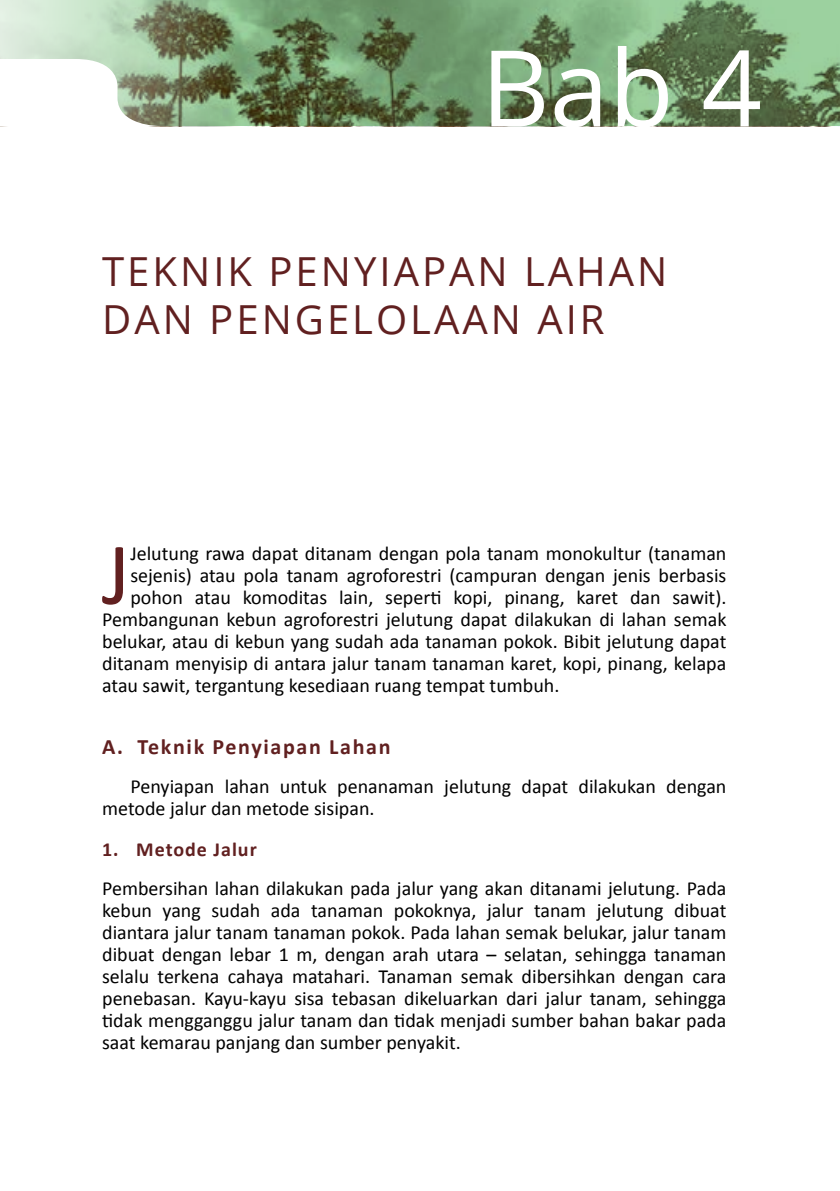
<style>
.page{position:relative;width:840px;height:1191px;background:#fff}
.page>*{position:absolute;margin:0;border:0;box-sizing:border-box;transform-origin:0 0}
.t1{font:106px "Open Sans";color:#fff}
.t2{font:89.4px "Calibri";color:#612020}
.t3{font:40px/48px "Open Sans";letter-spacing:.075em;color:#612020}
.t4{font:700 22px "Calibri";letter-spacing:.075em;color:#612020}
.t5{font:20px/22px "Calibri";color:#000}
.t6{font:700 20px "Calibri";letter-spacing:.05em;color:#612020}
</style>
<div class="page">
<img style="left:0;top:0;width:839px;height:126px">
<svg style="left:0;top:59px;width:159px;height:68px"></svg>
<h1 class="t1" style="left:480px;top:15px;width:282px">Bab 4</h1>
<h3 class="t3" style="left:102px;top:246px;width:566px">TEKNIK PENYIAPAN LAHAN<br>DAN PENGELOLAAN AIR</h3>
<h2 class="t2" style="left:102px;top:517px;width:30px">J</h2>
<p class="t5" style="left:130px;top:542px;width:597px">Jelutung rawa dapat ditanam dengan pola tanam monokultur (tanaman</p>
<p class="t5" style="left:130px;top:564px;width:597px">sejenis) atau pola tanam agroforestri (campuran dengan jenis berbasis</p>
<p class="t5" style="left:130px;top:586px;width:597px">pohon atau komoditas lain, seperti kopi, pinang, karet dan sawit).</p>
<p class="t5" style="left:102px;top:608px;width:625px">Pembangunan kebun agroforestri jelutung dapat dilakukan di lahan semak</p>
<p class="t5" style="left:102px;top:630px;width:625px">belukar, atau di kebun yang sudah ada tanaman pokok. Bibit jelutung dapat</p>
<p class="t5" style="left:102px;top:652px;width:625px">ditanam menyisip di antara jalur tanam tanaman karet, kopi, pinang, kelapa</p>
<p class="t5" style="left:102px;top:674px;width:458px">atau sawit, tergantung kesediaan ruang tempat tumbuh.</p>
<p class="t4" style="left:102px;top:732px;width:290px">A. Teknik Penyiapan Lahan</p>
<p class="t5" style="left:102px;top:775px;width:625px;text-indent:28px">Penyiapan lahan untuk penanaman jelutung dapat dilakukan dengan metode jalur dan metode sisipan.</p>
<p class="t6" style="left:102px;top:837px;width:156px">1. Metode Jalur</p>
<p class="t5" style="left:102px;top:877px;width:625px;text-align:justify">Pembersihan lahan dilakukan pada jalur yang akan ditanami jelutung. Pada kebun yang sudah ada tanaman pokoknya, jalur tanam jelutung dibuat diantara jalur tanam tanaman pokok. Pada lahan semak belukar, jalur tanam dibuat dengan lebar 1 m, dengan arah utara – selatan, sehingga tanaman selalu terkena cahaya matahari. Tanaman semak dibersihkan dengan cara penebasan. Kayu-kayu sisa tebasan dikeluarkan dari jalur tanam, sehingga tidak mengganggu jalur tanam dan tidak menjadi sumber bahan bakar pada saat kemarau panjang dan sumber penyakit.</p>
</div>
